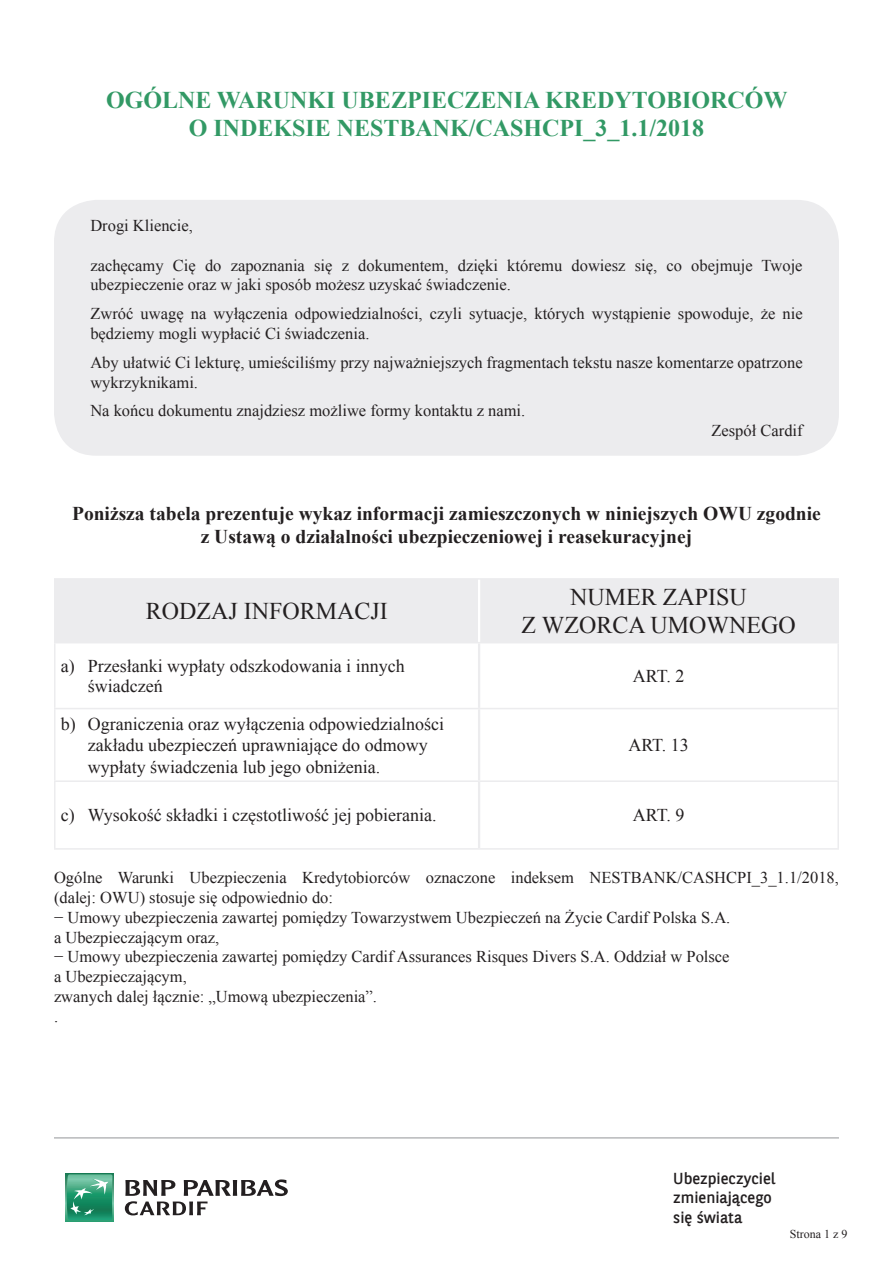
<style>
.page{position:relative;width:893px;height:1263px;background:#fff}
.page>*{position:absolute;margin:0;border:0;box-sizing:border-box;transform-origin:0 0}
.t1{font:700 24px/28.8px "Times New Roman";color:#329965}
.t2{font:24px/27.6px "Times New Roman";color:#231f20;text-align:center}
.t3{font:700 19.5px/23.4px "Times New Roman";color:#231f20;text-align:center}
.t4{font:18px/21.6px "Times New Roman";color:#231f20}
.t5{font:16.5px/19.8px "Times New Roman";color:#231f20}
.t6{font:15.9px/19px "BNPP Sans";color:#231f20}
.t7{font:12px "Times New Roman";color:#231f20}
</style>
<div class="page">
<div style="left:55px;top:579px;width:424px;height:64px;background:#ececee"></div>
<div style="left:479px;top:579px;width:359px;height:64px;background:#ececee"></div>
<hr style="left:478px;top:643px;width:2px;height:65px;background:#ececee">
<hr style="left:478px;top:709px;width:2px;height:71px;background:#ececee">
<hr style="left:478px;top:782px;width:2px;height:66px;background:#ececee">
<hr style="left:54px;top:578px;width:425px;height:2px;background:#ececee">
<hr style="left:54px;top:580px;width:2px;height:62px;background:#ececee">
<hr style="left:479px;top:578px;width:360px;height:2px;background:#ececee">
<hr style="left:837px;top:580px;width:2px;height:62px;background:#ececee">
<hr style="left:54px;top:642px;width:425px;height:1px;background:#ececee">
<hr style="left:54px;top:643px;width:2px;height:65px;background:#ececee">
<hr style="left:479px;top:642px;width:360px;height:1px;background:#ececee">
<hr style="left:837px;top:643px;width:2px;height:65px;background:#ececee">
<hr style="left:54px;top:708px;width:425px;height:1px;background:#ececee">
<hr style="left:54px;top:709px;width:2px;height:71px;background:#ececee">
<hr style="left:479px;top:708px;width:360px;height:1px;background:#ececee">
<hr style="left:837px;top:709px;width:2px;height:71px;background:#ececee">
<hr style="left:54px;top:780px;width:425px;height:2px;background:#ececee">
<hr style="left:54px;top:782px;width:2px;height:66px;background:#ececee">
<hr style="left:479px;top:780px;width:360px;height:2px;background:#ececee">
<hr style="left:837px;top:782px;width:2px;height:66px;background:#ececee">
<hr style="left:54px;top:848px;width:425px;height:2px;background:#ececee">
<hr style="left:479px;top:848px;width:360px;height:2px;background:#ececee">
<hr style="left:478px;top:580px;width:2px;height:62px;background:#fff">
<div style="left:54px;top:200px;width:785px;height:256px;background:#ececee;border-radius:43px"></div>
<hr style="left:54px;top:1137px;width:785px;height:1px;background:#939598">
<svg style="left:66px;top:1173px;width:47px;height:48px"></svg>
<svg style="left:67px;top:1174px;width:45px;height:46px;background:#42a481"></svg>
<svg style="left:125px;top:1179px;width:163px;height:36px"></svg>
<h1 class="t1" style="left:189px;top:85px;width:600px;text-indent:-83px">OGÓLNE WARUNKI UBEZPIECZENIA KREDYTOBIORCÓW o indek</h1>
<h1 class="t1" style="left:292px;top:113px;width:414px">sie NESTBANK/CASHCPI_3_1.1/2018</h1>
<p class="t5" style="left:90px;top:215px;width:104px">Drogi Kliencie,</p>
<p class="t5" style="left:90px;top:255px;width:714px">zachęcamy Cię do zapoznania się z dokumentem, dzięki któremu dowiesz się, co obejmuje Twoje ubezpieczenie oraz w jaki sposób możesz uzyskać świadczenie.</p>
<p class="t5" style="left:90px;top:303px;width:714px">Zwróć uwagę na wyłączenia odpowiedzialności, czyli sytuacje, których wystąpienie spowoduje, że nie będziemy mogli wypłacić Ci świadczenia.</p>
<p class="t5" style="left:90px;top:352px;width:714px">Aby ułatwić Ci lekturę, umieściliśmy przy najważniejszych fragmentach tekstu nasze komentarze opatrzone wykrzyknikami.</p>
<p class="t5" style="left:90px;top:401px;width:436px">Na końcu dokumentu znajdziesz możliwe formy kontaktu z nami.</p>
<p class="t5" style="left:711px;top:420px;width:93px">Zespół Cardif</p>
<p class="t3" style="left:72px;top:501px;width:750px">Poniższa tabela prezentuje wykaz informacji zamieszczonych w niniejszych OWU zgodnie z Ustawą o działalności ubezpieczeniowej i reasekuracyjnej</p>
<h1 class="t2" style="left:146px;top:597px;width:243px">RODZAJ INFORMACJI</h1>
<h1 class="t2" style="left:521px;top:583px;width:276px">NUMER ZAPISU<br>Z WZORCA UMOWNEGO</h1>
<p class="t4" style="left:88px;top:655px;width:318px;line-height:20.7px;text-indent:-27px">a) Przesłanki wypłaty odszkodowania i innych świadczeń</p>
<p class="t4" style="left:633px;top:665px;width:53px">ART. 2</p>
<p class="t4" style="left:88px;top:712px;width:358px;text-indent:-27px">b) Ograniczenia oraz wyłączenia odpowiedzialności zakładu ubezpieczeń uprawniające do odmowy wypłaty świadczenia lub jego obniżenia.</p>
<p class="t4" style="left:628px;top:734px;width:62px">ART. 13</p>
<p class="t4" style="left:61px;top:804px;width:377px">c) Wysokość składki i częstotliwość jej pobierania.</p>
<p class="t4" style="left:633px;top:804px;width:53px">ART. 9</p>
<p class="t5" style="left:54px;top:867px;width:786px">Ogólne Warunki Ubezpieczenia Kredytobiorców oznaczone indeksem NESTBANK/CASHCPI_3_1.1/2018, (dalej: OWU) stosuje się odpowiednio do:<br>− Umowy ubezpieczenia zawartej pomiędzy Towarzystwem Ubezpieczeń na Życie Cardif Polska S.A.<br>a Ubezpieczającym oraz,<br>− Umowy ubezpieczenia zawartej pomiędzy Cardif Assurances Risques Divers S.A. Oddział w Polsce<br>a Ubezpieczającym,<br>zwanych dalej łącznie: „Umową ubezpieczenia”.<br>.</p>
<p class="t6" style="left:673px;top:1168px;width:104px">Ubezpieczyciel zmieniającego się świata</p>
<p class="t7" style="left:790px;top:1226px;width:59px">Strona 1 z 9</p>
</div>
